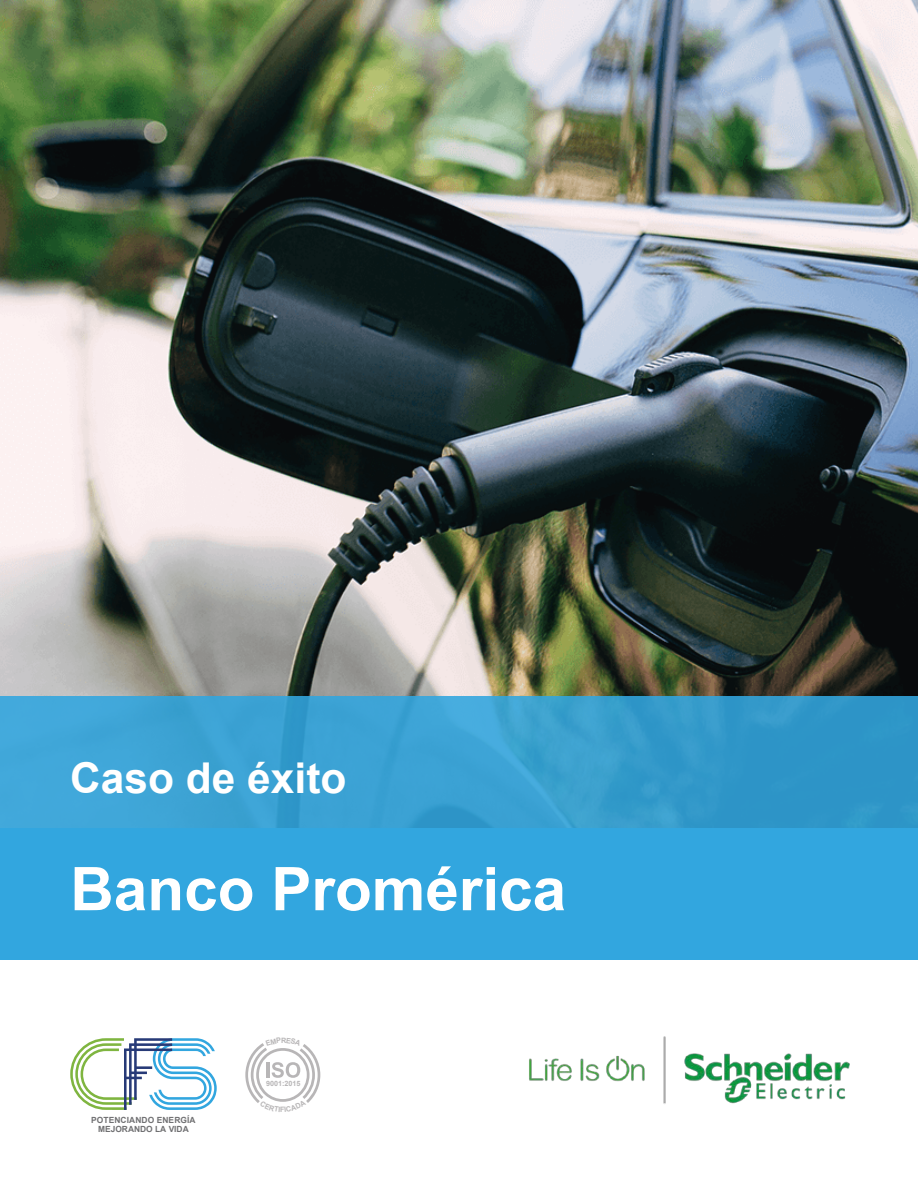
<style>
.page{position:relative;width:918px;height:1188px;background:#fff}
.page>*{position:absolute;margin:0;border:0;box-sizing:border-box;transform-origin:0 0}
.t1{font:700 60.3px "Arial";color:#fff}
.t2{font:700 42.45px "Arial";color:#fff}
.t3{font:700 8.55px/8.4px "Arial";letter-spacing:.01em;color:#707072;text-align:center}
.t4{font:700 7.35px "Arial";color:#b8b6b7}
</style>
<div class="page">
<img style="left:0;top:1px;width:917px;height:695px">
<svg style="left:70px;top:1038px;width:147px;height:72px"></svg>
<hr style="left:0;top:0;width:918px;height:1px;background:#616160">
<div style="left:0;top:828px;width:918px;height:132px;background:#32a6df"></div>
<div style="left:0;top:696px;width:918px;height:132px;background:linear-gradient(to right,#42a9da,#2f95c6)"></div>
<hr style="left:917px;top:0;width:1px;height:828px;background:#616160">
<img style="left:529px;top:1036px;width:321px;height:68px">
<svg style="left:245px;top:1043px;width:75px;height:60px"></svg>
<h2 class="t2" style="left:70px;top:749px;width:278px">Caso de éxito</h2>
<h1 class="t1" style="left:70px;top:847px;width:497px">Banco Promérica</h1>
<p class="t3" style="left:91px;top:1116px;width:106px">POTENCIANDO ENERGÍA<br>MEJORANDO LA VIDA</p>
<p class="t4" style="left:281px;top:1035px;width:7px">R</p>
<p class="t4" style="left:266px;top:1078px;width:36px">9001:2015</p>
</div>
